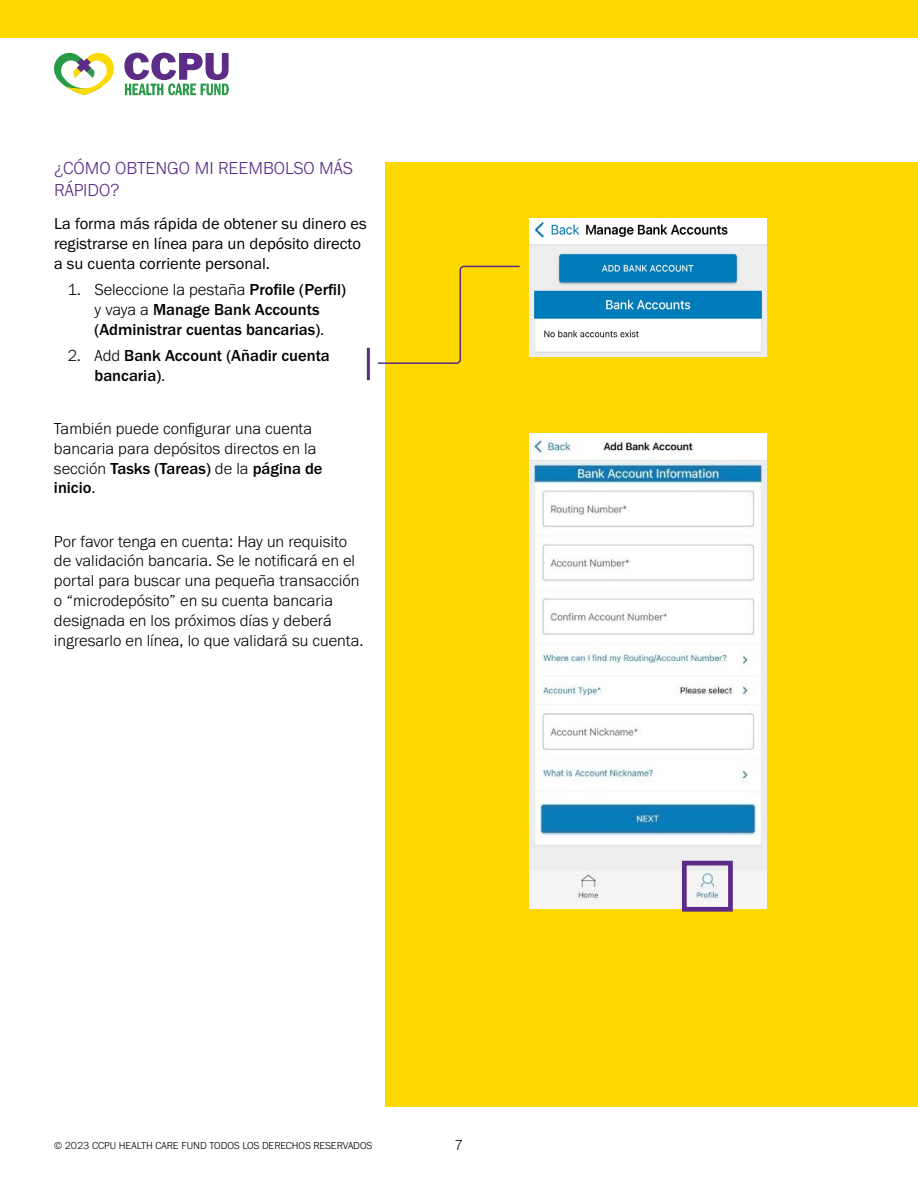
<style>
.page{position:relative;width:918px;height:1188px;background:#fff}
.page>*{position:absolute;margin:0;border:0;box-sizing:border-box;transform-origin:0 0}
.t1{font:300 18px/21.6px "Franklin Gothic URW";color:#5b2c86}
.t2{font:300 16.5px/19.8px "Franklin Gothic URW";color:#000}
.t3{font:500 16.5px/19.8px "Franklin Gothic URW";color:#000;text-align:center}
.t4{font:16.5px/19.8px "Franklin Gothic URW Boo";color:#000}
.t5{font:300 15px "Franklin Gothic URW";color:#000}
.t6{font:300 10.5px "Franklin Gothic URW";color:#000}
.s1{font-weight:300}
.s2{font-weight:500}
</style>
<div class="page">
<svg style="left:124px;top:53px;width:105px;height:42px"></svg>
<svg style="left:54px;top:53px;width:60px;height:42px"></svg>
<div style="left:0;top:0;width:918px;height:38px;background:#fdd900"></div>
<div style="left:385px;top:162px;width:533px;height:945px;background:#fdd900"></div>
<hr style="left:367px;top:348px;width:3px;height:32px;background:#5b2c86">
<img style="left:529px;top:433px;width:238px;height:475px">
<svg style="left:377px;top:265px;width:143px;height:99px"></svg>
<img style="left:529px;top:218px;width:238px;height:138px">
<div style="left:682px;top:861px;width:51px;height:51px;border:5px solid #5b2c86"></div>
<p class="t1" style="left:54px;top:157px;width:300px">¿CÓMO OBTENGO MI REEMBOLSO MÁS<br>RÁPIDO?</p>
<p class="t4" style="left:54px;top:213px;width:314px">La forma más rápida de obtener su dinero es registrarse en línea para un depósito directo a su cuenta corriente personal.</p>
<p class="t3" style="left:67px;top:279px;width:280px"><span class="s1">1. Seleccione la pestaña</span> Profile (Perfil) <span class="s1">y vaya a</span> Manage Bank Accounts (Administrar cuentas bancarias)<span class="s1">.</span></p>
<p class="t3" style="left:94px;top:346px;width:237px;text-align:left;text-indent:-27px"><span class="s1">2. Add</span> Bank Account (Añadir cuenta bancaria)<span class="s1">.</span></p>
<p class="t2" style="left:54px;top:418px;width:270px">También puede configurar una cuenta bancaria para depósitos directos en la sección <span class="s2">Tasks (Tareas)</span> de la <span class="s2">página de inicio</span>.</p>
<p class="t2" style="left:54px;top:531px;width:311px">Por favor tenga en cuenta: Hay un requisito de validación bancaria. Se le notificará en el portal para buscar una pequeña transacción o “microdepósito” en su cuenta bancaria designada en los próximos días y deberá ingresarlo en línea, lo que validará su cuenta.</p>
<p class="t6" style="left:54px;top:1139px;width:320px">© 2023 CCPU HEALTH CARE FUND TODOS LOS DERECHOS RESERVADOS</p>
<p class="t5" style="left:455px;top:1136px;width:10px">7</p>
</div>
